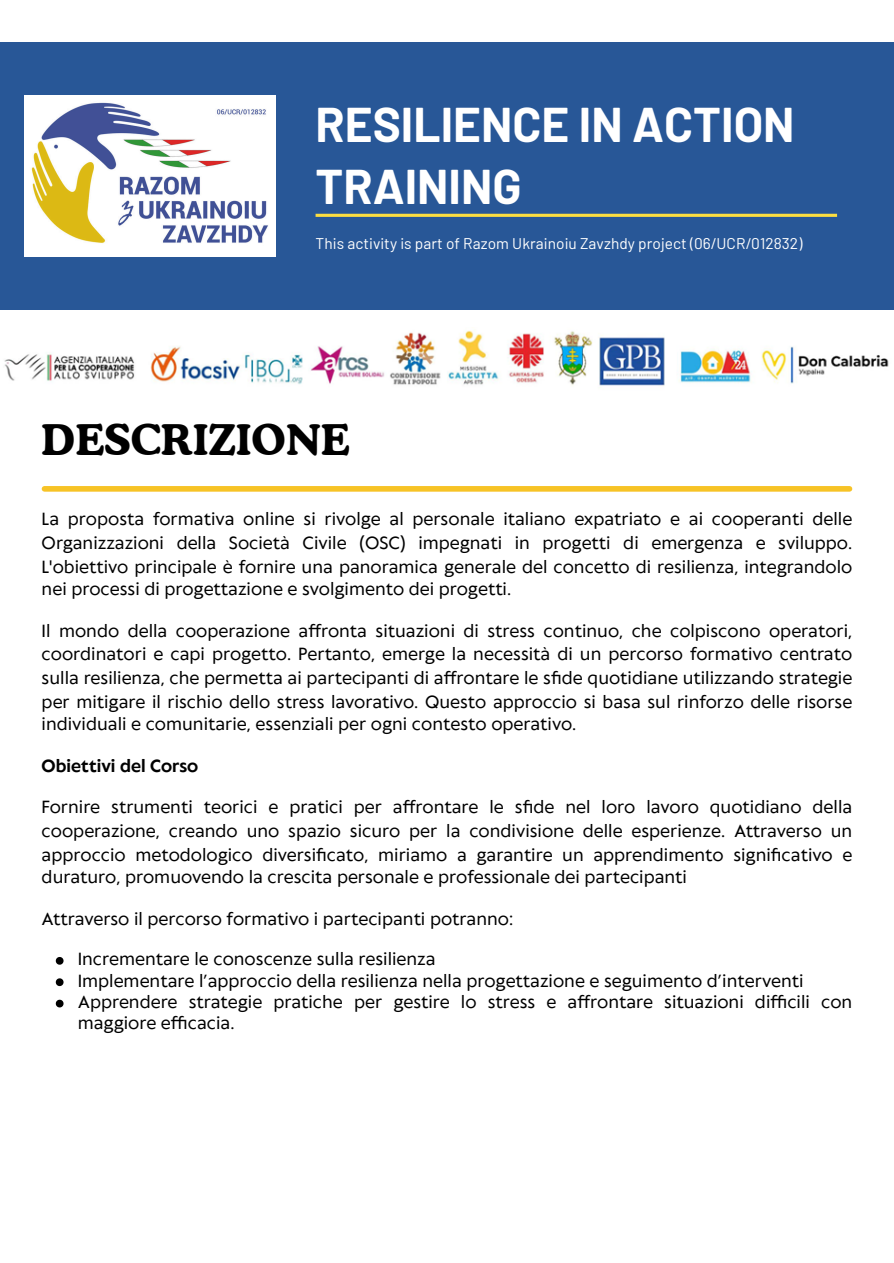
<style>
.page{position:relative;width:894px;height:1263px;background:#fff}
.page>*{position:absolute;margin:0;border:0;box-sizing:border-box;transform-origin:0 0}
.t1{font:700 47.7px/61.7px "Barlow";color:#fff}
.t2{font:700 42px "Cooper BT";color:#000}
.t3{font:16.5px/23.2px "Klein Text";color:#000;text-align:justify}
.t4{font:700 16.5px "Klein Text";color:#000}
.t5{font:15.45px "Barlow";letter-spacing:.005em;color:#fff}
</style>
<div class="page">
<div style="left:0;top:42px;width:893px;height:267px;background:#285797"></div>
<hr style="left:315px;top:214px;width:521px;height:3px;background:#fcde41">
<img style="left:25px;top:95px;width:251px;height:161px">
<img style="left:4px;top:330px;width:885px;height:58px">
<div style="left:44px;top:486px;width:805px;height:6px;background:#f7c326"></div>
<svg style="left:56px;top:957px;width:7px;height:8px"></svg>
<svg style="left:56px;top:978px;width:7px;height:8px"></svg>
<svg style="left:56px;top:1000px;width:7px;height:7px"></svg>
<p class="t1" style="left:315px;top:93px;width:480px">RESILIENCE IN ACTION<br>TRAINING</p>
<p class="t5" style="left:315px;top:233px;width:488px">This activity is part of Razom Ukrainoiu Zavzhdy project (06/UCR/012832)</p>
<h1 class="t2" style="left:42px;top:413px;width:309px">DESCRIZIONE</h1>
<p class="t3" style="left:42px;top:509px;width:811px">La proposta formativa online si rivolge al personale italiano expatriato e ai cooperanti delle Organizzazioni della Società Civile (OSC) impegnati in progetti di emergenza e sviluppo.<br>L'obiettivo principale è fornire una panoramica generale del concetto di resilienza, integrandolo nei processi di progettazione e svolgimento dei progetti.</p>
<p class="t3" style="left:42px;top:620px;width:811px">Il mondo della cooperazione affronta situazioni di stress continuo, che colpiscono operatori, coordinatori e capi progetto. Pertanto, emerge la necessità di un percorso formativo centrato sulla resilienza, che permetta ai partecipanti di affrontare le sfide quotidiane utilizzando strategie per mitigare il rischio dello stress lavorativo. Questo approccio si basa sul rinforzo delle risorse individuali e comunitarie, essenziali per ogni contesto operativo.</p>
<p class="t4" style="left:42px;top:757px;width:158px">Obiettivi del Corso</p>
<p class="t3" style="left:42px;top:797px;width:811px">Fornire strumenti teorici e pratici per affrontare le sfide nel loro lavoro quotidiano della cooperazione, creando uno spazio sicuro per la condivisione delle esperienze. Attraverso un approccio metodologico diversificato, miriamo a garantire un apprendimento significativo e duraturo, promuovendo la crescita personale e professionale dei partecipanti</p>
<p class="t3" style="left:42px;top:908px;width:473px">Attraverso il percorso formativo i partecipanti potranno:</p>
<p class="t3" style="left:78px;top:949px;width:359px">Incrementare le conoscenze sulla resilienza</p>
<p class="t3" style="left:78px;top:970px;width:727px">Implementare l’approccio della resilienza nella progettazione e seguimento d’interventi</p>
<p class="t3" style="left:78px;top:993px;width:775px;line-height:21.3px">Apprendere strategie pratiche per gestire lo stress e affrontare situazioni difficili con maggiore efficacia.</p>
</div>
